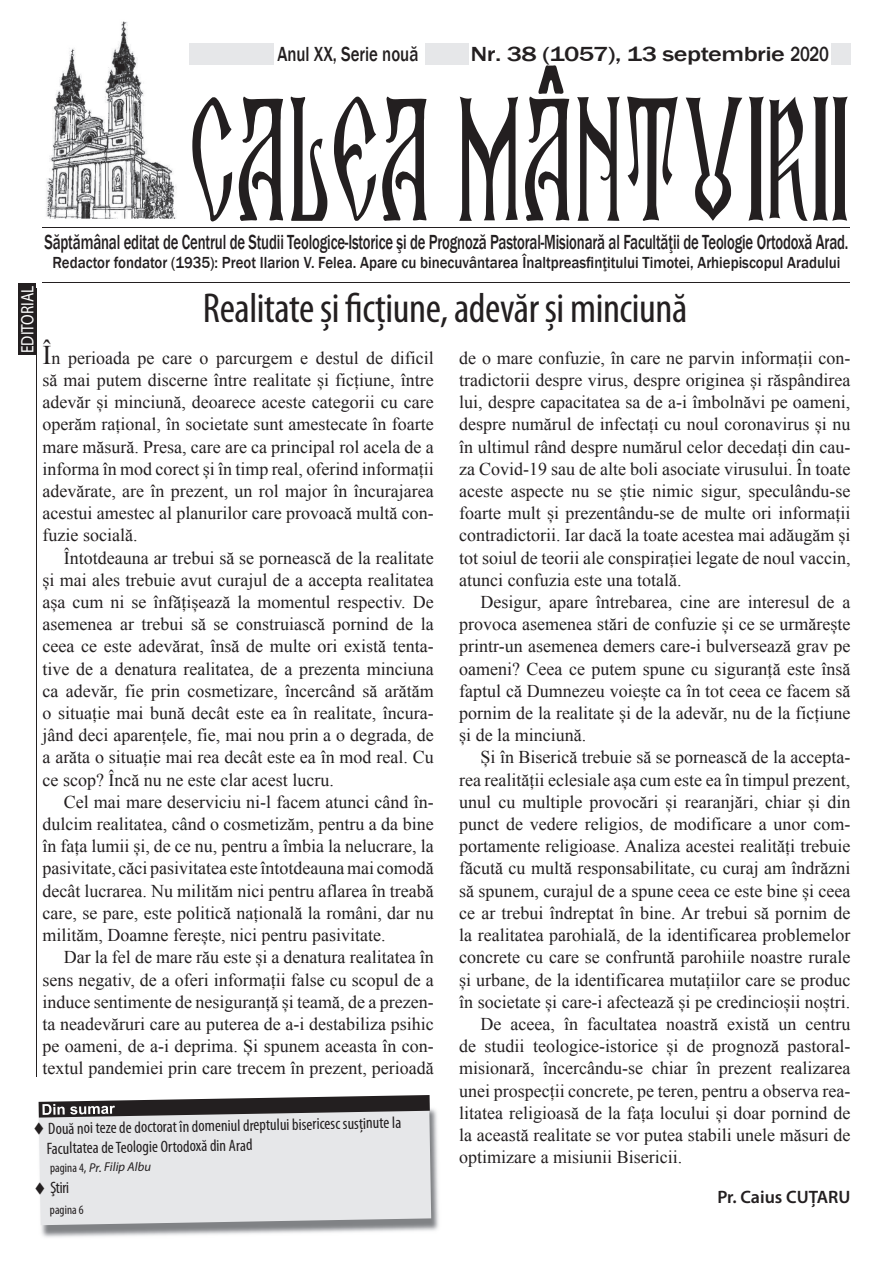
<style>
.page{position:relative;width:893px;height:1263px;background:#fff}
.page>*{position:absolute;margin:0;border:0;box-sizing:border-box;transform-origin:0 0}
.t1{font:condensed 42px "Myriad Pro";letter-spacing:-.01em;color:#231f20}
.t2{font:500 21px "Franklin Gothic";letter-spacing:-.01em;color:#231f20;scale:.7 1}
.t3{font:500 21px "Franklin Gothic";letter-spacing:-.01em;color:#231f20;scale:1.25 1}
.t4{font:500 21px "Franklin Gothic";letter-spacing:-.01em;color:#231f20;scale:.8 1}
.t5{font:18px/22.2px "Times New Roman";color:#231f20;text-align:justify}
.t6{font:600 18px "Myriad Pro";color:#231f20}
.t7{font:18px "Myriad Pro";color:#fff;scale:.85 1}
.t8{font:500 16.5px "Franklin Gothic";color:#231f20;scale:.9 1}
.t9{font:condensed 16.5px/19.8px "Myriad Pro";color:#231f20}
.t10{font:italic 12.75px "Myriad Pro";color:#231f20}
.t11{font:condensed 12.75px "Myriad Pro";color:#231f20}
.s1{font-size:27px}
.s2{font-style:normal;font-stretch:condensed}
.s3{font-style:normal}
</style>
<div class="page">
<img style="left:38px;top:1106px;width:401px;height:132px">
<div style="left:39px;top:1106px;width:392px;height:119px;background:#e6e7e9"></div>
<svg style="left:39px;top:1095px;width:391px;height:22px"></svg>
<hr style="left:43px;top:227px;width:807px;height:1px;background:#231f20">
<hr style="left:43px;top:282px;width:807px;height:1px;background:#231f20">
<img style="left:46px;top:21px;width:130px;height:198px">
<svg style="left:192px;top:65px;width:656px;height:156px"></svg>
<div style="left:189px;top:43px;width:85px;height:22px;background:#e6e7e9"></div>
<div style="left:425px;top:43px;width:43px;height:22px;background:#e6e7e9"></div>
<div style="left:831px;top:43px;width:19px;height:22px;background:#e6e7e9"></div>
<hr style="left:36px;top:288px;width:1px;height:789px;background:#231f20">
<div style="left:18px;top:284px;width:18px;height:71px;background:#231f20"></div>
<p class="t4" style="left:277px;top:41px;width:178px">Anul XX, Serie nouă</p>
<p class="t3" style="left:470px;top:41px;width:288px">Nr. 38 (1057), 13 septembrie 2020</p>
<p class="t2" style="left:44px;top:229px;width:1150px">Săptămânal editat de Centrul de Studii Teologice-Istorice şi de Prognoză Pastoral-Misionară al Facultăţii de Teologie Ortodoxă Arad.</p>
<p class="t8" style="left:53px;top:253px;width:877px">Redactor fondator (1935): Preot Ilarion V. Felea. Apare cu binecuvântarea Înaltpreasfinţitului Timotei, Arhiepiscopul Aradului</p>
<p class="t7" style="left:16px;top:353px;width:81px;rotate:-90deg">EDITORIAL</p>
<h1 class="t1" style="left:203px;top:283px;width:486px">Realitate și ficțiune, adevăr și minciună</h1>
<p class="t5" style="left:43px;top:346px;width:393px"><span class="s1">Î</span>n perioada pe care o parcurgem e destul de dificil să mai putem discerne între realitate și ficțiune, între adevăr și minciună, deoarece aceste categorii cu care operăm rațional, în societate sunt amestecate în foarte mare măsură. Presa, care are ca principal rol acela de a informa în mod corect și în timp real, oferind informații adevărate, are în prezent, un rol major în încurajarea acestui amestec al planurilor care provoacă multă con&shy;fuzie socială.</p>
<p class="t5" style="left:43px;top:546px;width:393px;text-indent:21px">Întotdeauna ar trebui să se pornească de la realitate și mai ales trebuie avut curajul de a accepta realitatea așa cum ni se înfățișează la momentul respectiv. De asemenea ar trebui să se construiască pornind de la ceea ce este adevărat, însă de multe ori există tenta&shy;tive de a denatura realitatea, de a prezenta minciuna ca adevăr, fie prin cosmetizare, încercând să arătăm o situație mai bună decât este ea în realitate, încura&shy;jând deci aparențele, fie, mai nou prin a o degrada, de a arăta o situație mai rea decât este ea în mod real. Cu ce scop? Încă nu ne este clar acest lucru.</p>
<p class="t5" style="left:43px;top:790px;width:393px;text-indent:21px">Cel mai mare deserviciu ni-l facem atunci când în&shy;dulcim realitatea, când o cosmetizăm, pentru a da bine în fața lumii și, de ce nu, pentru a îmbia la nelucrare, la pasivitate, căci pasivitatea este întotdeauna mai comodă decât lucrarea. Nu milităm nici pentru aflarea în treabă care, se pare, este politică națională la români, dar nu milităm, Doamne ferește, nici pentru pasivitate.</p>
<p class="t5" style="left:43px;top:946px;width:393px;text-indent:21px">Dar la fel de mare rău este și a denatura realitatea în sens negativ, de a oferi informații false cu scopul de a induce sentimente de nesiguranță și teamă, de a prezen&shy;ta neadevăruri care au puterea de a-i destabiliza psihic pe oameni, de a-i deprima. Și spunem aceasta în con&shy;textul pandemiei prin care trecem în prezent, perioadă</p>
<p class="t5" style="left:459px;top:346px;width:393px">de o mare confuzie, în care ne parvin informații con&shy;tradictorii despre virus, despre originea și răspândirea lui, despre capacitatea sa de a-i îmbolnăvi pe oameni, despre numărul de infectați cu noul coronavirus și nu în ultimul rând despre numărul celor decedați din cau&shy;za Covid-19 sau de alte boli asociate virusului. În toate aceste aspecte nu se știe nimic sigur, speculându-se foarte mult și prezentându-se de multe ori informații contradictorii. Iar dacă la toate acestea mai adăugăm și tot soiul de teorii ale conspirației legate de noul vaccin, atunci confuzia este una totală.</p>
<p class="t5" style="left:459px;top:591px;width:393px;text-indent:21px">Desigur, apare întrebarea, cine are interesul de a provoca asemenea stări de confuzie și ce se urmărește printr-un asemenea demers care-i bulversează grav pe oameni? Ceea ce putem spune cu siguranță este însă faptul că Dumnezeu voiește ca în tot ceea ce facem să pornim de la realitate și de la adevăr, nu de la ficțiune și de la minciună.</p>
<p class="t5" style="left:481px;top:746px;width:371px">Și în Biserică trebuie să se pornească de la accepta-</p>
<p class="t5" style="left:459px;top:768px;width:393px">rea realității eclesiale așa cum este ea în timpul prezent,</p>
<p class="t5" style="left:459px;top:790px;width:393px">unul cu multiple provocări și rearanjări, chiar și din</p>
<p class="t5" style="left:459px;top:813px;width:393px">punct de vedere religios, de modificare a unor com-</p>
<p class="t5" style="left:459px;top:835px;width:393px">portamente religioase. Analiza acestei realități trebuie</p>
<p class="t5" style="left:459px;top:857px;width:393px">făcută cu multă responsabilitate, cu curaj am îndrăzni</p>
<p class="t5" style="left:459px;top:879px;width:393px">să spunem, curajul de a spune ceea ce este bine și ceea</p>
<p class="t5" style="left:459px;top:901px;width:393px">ce ar trebui îndreptat în bine. Ar trebui să pornim de</p>
<p class="t5" style="left:459px;top:924px;width:393px">la realitatea parohială, de la identificarea problemelor</p>
<p class="t5" style="left:459px;top:946px;width:393px">concrete cu care se confruntă parohiile noastre rurale</p>
<p class="t5" style="left:459px;top:968px;width:393px">și urbane, de la identificarea mutațiilor care se produc</p>
<p class="t5" style="left:459px;top:990px;width:393px">în societate și care-i afectează și pe credincioșii noștri.</p>
<p class="t5" style="left:481px;top:1012px;width:371px">De aceea, în facultatea noastră există un centru</p>
<p class="t5" style="left:459px;top:1035px;width:393px">de studii teologice-istorice și de prognoză pastoral-</p>
<p class="t5" style="left:459px;top:1057px;width:393px">misionară, încercându-se chiar în prezent realizarea</p>
<p class="t5" style="left:459px;top:1079px;width:393px">unei prospecții concrete, pe teren, pentru a observa rea-</p>
<p class="t5" style="left:459px;top:1101px;width:393px">litatea religioasă de la fața locului și doar pornind de</p>
<p class="t5" style="left:459px;top:1123px;width:393px">la această realitate se vor putea stabili unele măsuri de</p>
<p class="t5" style="left:459px;top:1146px;width:224px">optimizare a misiunii Bisericii.</p>
<p class="t6" style="left:717px;top:1185px;width:135px">Pr. Caius CUȚARU</p>
<p class="t9" style="left:46px;top:1118px;width:356px;text-indent:-13px;rotate:-1deg">▼ Două noi teze de doctorat în domeniul dreptului bisericesc susținute la<br>Facultatea de Teologie Ortodoxă din Arad</p>
<p class="t10" style="left:50px;top:1160px;width:103px;rotate:-1deg"><span class="s2">pagina 4</span><span class="s3">,</span> Pr. Filip Albu</p>
<p class="t9" style="left:34px;top:1178px;width:36px;rotate:-1deg">▼ Ştiri</p>
<p class="t11" style="left:50px;top:1202px;width:35px;rotate:-1deg">pagina 6</p>
</div>
